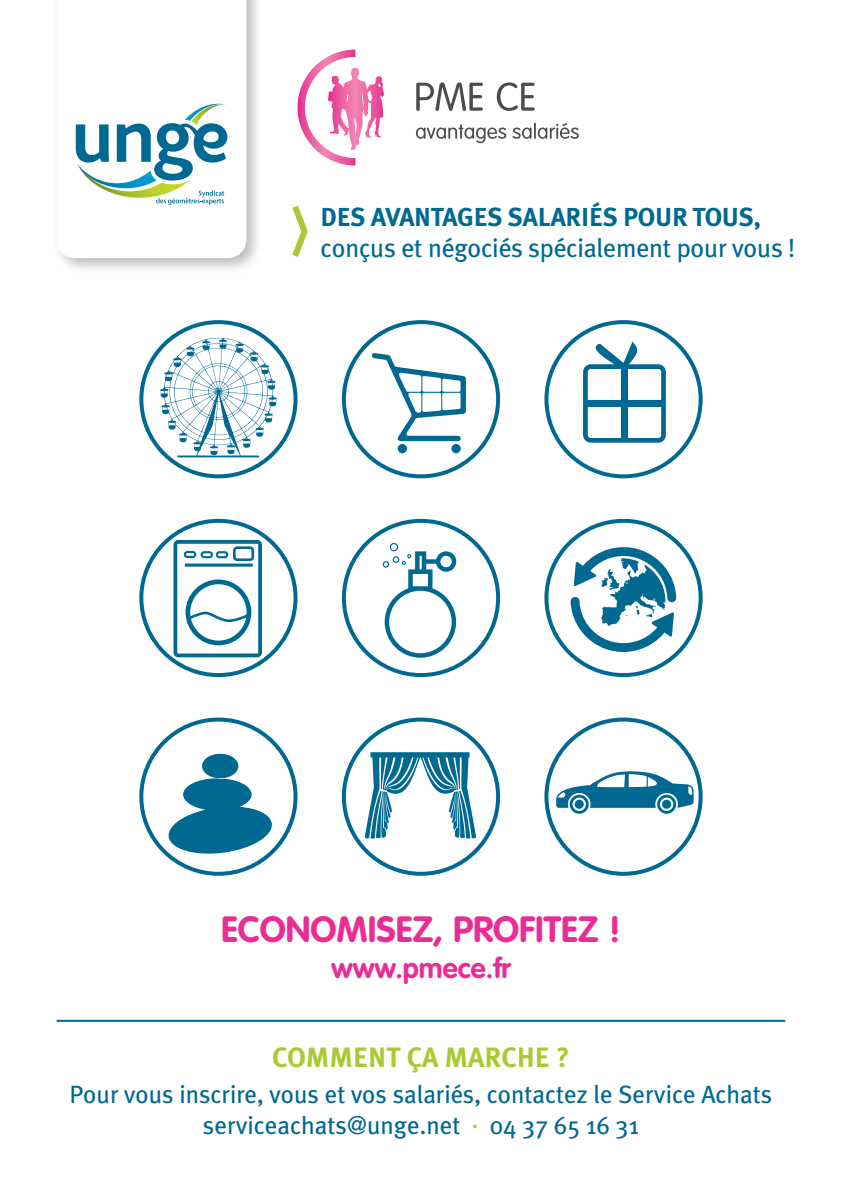
<style>
.page{position:relative;width:842px;height:1191px;background:#fff}
.page>*{position:absolute;margin:0;border:0;box-sizing:border-box;transform-origin:0 0}
.t1{font:700 36px "VAG Rounded Std";color:#ea2d94}
.t2{font:700 28px "Meta Plus";color:#aac932}
.t3{font:700 28px "VAG Rounded Std";color:#ea2d94}
.t4{font:26px/31.2px "Meta Plus";letter-spacing:-.01em;color:#006991}
.t5{font:25px "Meta Plus";color:#006991}
.s1{font-weight:700}
</style>
<div class="page">
<svg style="left:298px;top:50px;width:57px;height:116px"></svg>
<svg style="left:416px;top:82px;width:67px;height:29px"></svg>
<svg style="left:497px;top:82px;width:38px;height:29px"></svg>
<svg style="left:416px;top:124px;width:90px;height:19px"></svg>
<svg style="left:512px;top:123px;width:67px;height:16px"></svg>
<svg style="left:160px;top:338px;width:117px;height:119px"></svg>
<svg style="left:371px;top:353px;width:95px;height:88px"></svg>
<div style="left:451px;top:444px;width:10px;height:9px;background:#006991;border-radius:50%"></div>
<div style="left:398px;top:444px;width:9px;height:9px;background:#006991;border-radius:50%"></div>
<svg style="left:365px;top:752px;width:111px;height:87px"></svg>
<div style="left:52px;top:0;width:211px;height:275px;background:#231f20;opacity:.3"></div>
<svg style="left:57px;top:0;width:189px;height:258px"></svg>
<svg style="left:76px;top:102px;width:151px;height:103px"></svg>
<svg style="left:292px;top:205px;width:16px;height:52px"></svg>
<div style="left:139px;top:320px;width:159px;height:158px;border:4px solid #006991;border-radius:50%"></div>
<div style="left:139px;top:519px;width:159px;height:158px;border:4px solid #006991;border-radius:50%"></div>
<div style="left:139px;top:717px;width:159px;height:158px;border:4px solid #006991;border-radius:50%"></div>
<div style="left:342px;top:320px;width:158px;height:158px;border:4px solid #006991;border-radius:50%"></div>
<div style="left:342px;top:519px;width:158px;height:158px;border:4px solid #006991;border-radius:50%"></div>
<div style="left:342px;top:717px;width:158px;height:158px;border:4px solid #006991;border-radius:50%"></div>
<div style="left:544px;top:320px;width:159px;height:158px;border:4px solid #006991;border-radius:50%"></div>
<div style="left:544px;top:519px;width:159px;height:158px;border:4px solid #006991;border-radius:50%"></div>
<div style="left:544px;top:717px;width:159px;height:158px;border:4px solid #006991;border-radius:50%"></div>
<svg style="left:556px;top:770px;width:138px;height:44px"></svg>
<svg style="left:383px;top:543px;width:73px;height:114px"></svg>
<svg style="left:167px;top:753px;width:106px;height:103px"></svg>
<svg style="left:583px;top:341px;width:83px;height:102px"></svg>
<svg style="left:173px;top:540px;width:89px;height:117px"></svg>
<svg style="left:570px;top:543px;width:106px;height:113px"></svg>
<hr style="left:57px;top:1019px;width:728px;height:2px;background:#006991">
<p class="t4" style="left:321px;top:201px;width:476px"><span class="s1">DES AVANTAGES SALARIÉS POUR TOUS, </span>conçus et négociés spécialement pour vous !</p>
<p class="t1" style="left:221px;top:908px;width:401px">ECONOMISEZ, PROFITEZ !</p>
<p class="t3" style="left:331px;top:952px;width:181px">www.pmece.fr</p>
<p class="t2" style="left:272px;top:1041px;width:299px">COMMENT ÇA MARCHE ?</p>
<p class="t5" style="left:70px;top:1079px;width:704px">Pour vous inscrire, vous et vos salariés, contactez le Service Achats</p>
<p class="t5" style="left:203px;top:1111px;width:438px">serviceachats@unge.net <sup>.</sup> 04 37 65 16 31</p>
</div>
